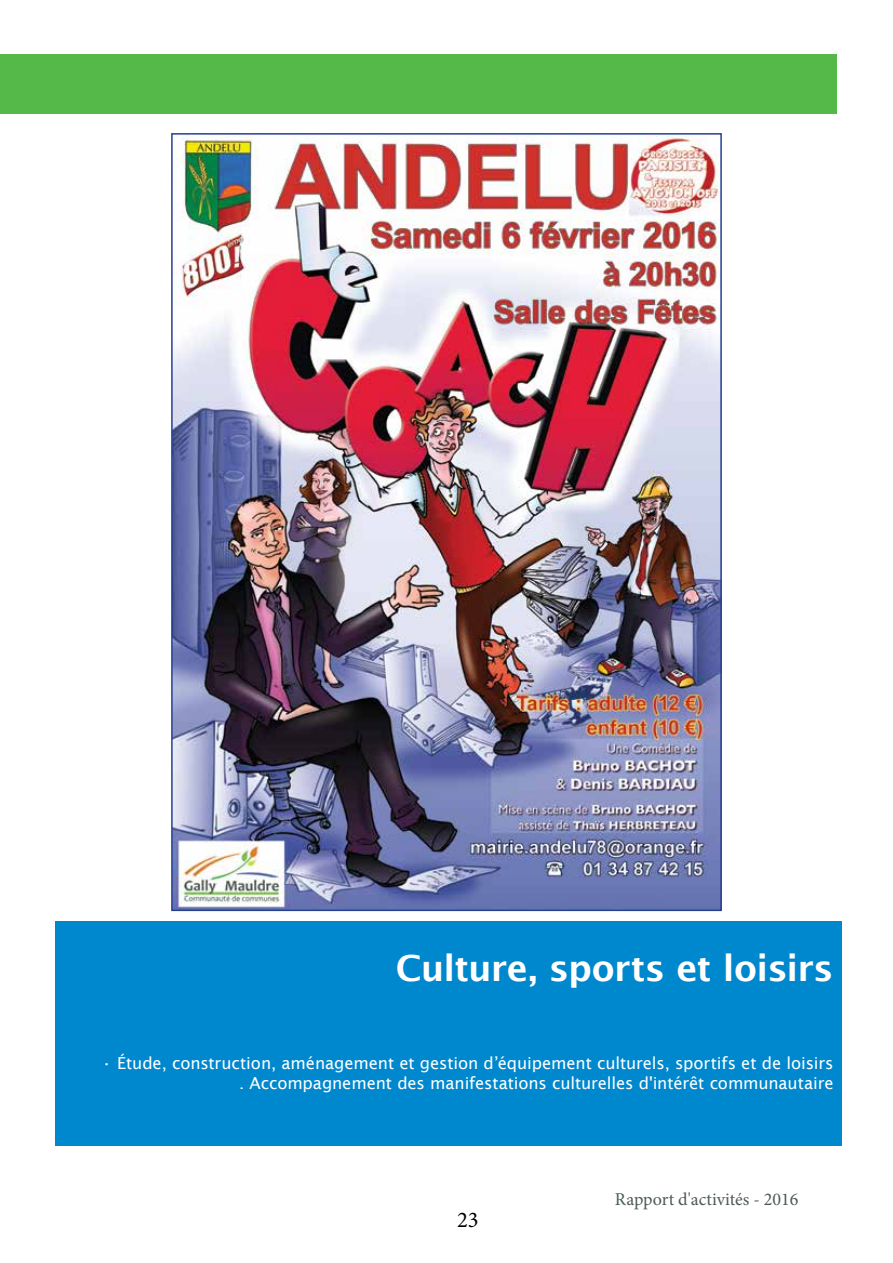
<style>
.page{position:relative;width:893px;height:1263px;background:#fff}
.page>*{position:absolute;margin:0;border:0;box-sizing:border-box;transform-origin:0 0}
.t1{font:600 36px "Lucida Sans";letter-spacing:-.02em;color:#fff}
.t2{font:22.5px "Minion Pro";color:#000}
.t3{font:18px "Minion Pro";color:#4c5b52}
.t4{font:16.5px/19.8px "Lucida Sans";letter-spacing:-.005em;color:#fff;text-align:right}
</style>
<div class="page">
<div style="left:0;top:54px;width:836px;height:60px;background:#54b948"></div>
<div style="left:55px;top:921px;width:787px;height:224px;background:#0088ce"></div>
<img style="left:174px;top:136px;width:545px;height:772px">
<h1 class="t1" style="left:396px;top:947px;width:439px">Culture, sports et loisirs</h1>
<p class="t4" style="left:102px;top:1053px;width:733px">• Étude, construction, aménagement et gestion d’équipement culturels, sportifs et de loisirs . Accompagnement des manifestations culturelles d'intérêt communautaire</p>
<h2 class="t2" style="left:457px;top:1205px;width:23px">23</h2>
<p class="t3" style="left:615px;top:1188px;width:185px">Rapport d'activités - 2016</p>
</div>
